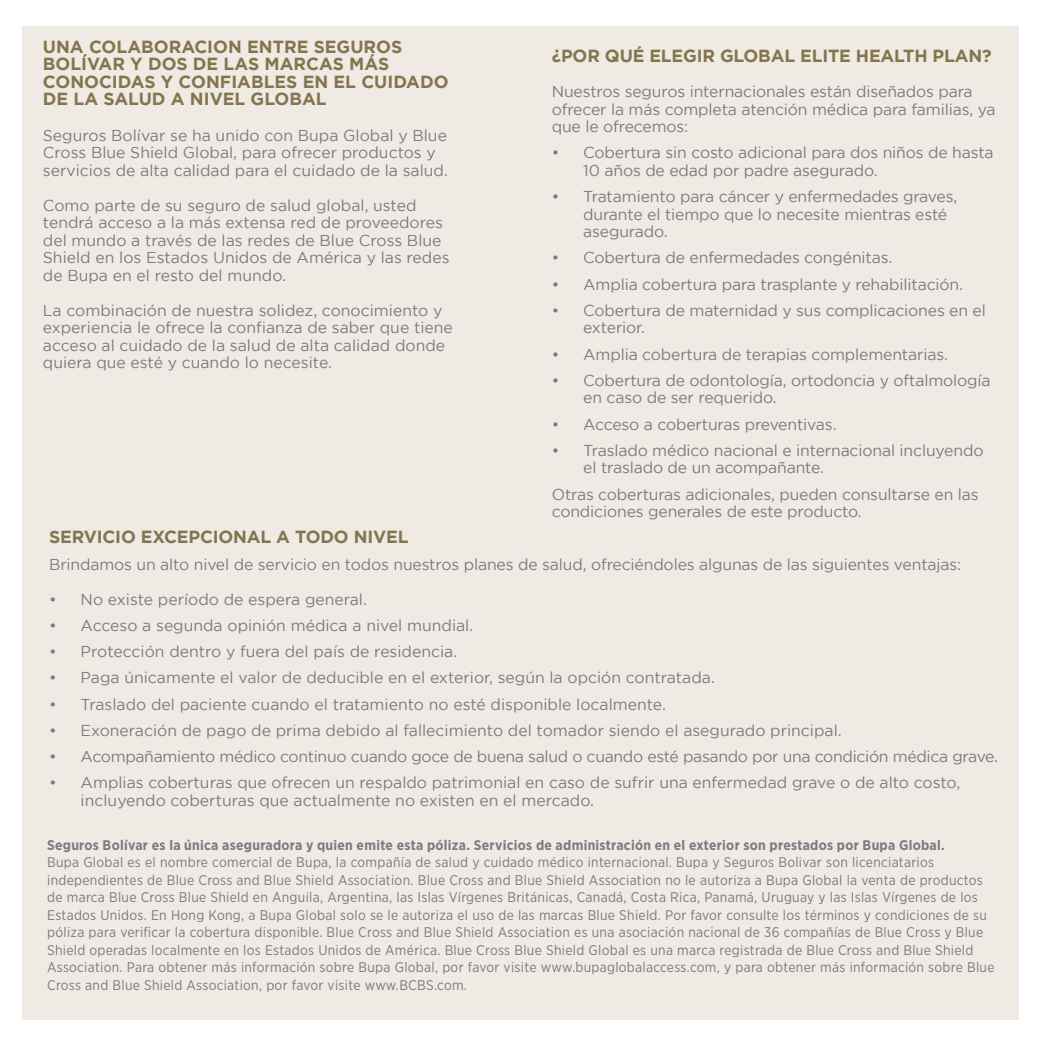
<style>
.page{position:relative;width:1042px;height:1042px;background:#fff}
.page>*{position:absolute;margin:0;border:0;box-sizing:border-box;transform-origin:0 0}
.t1{font:700 17.5px/17.5px "Gotham";letter-spacing:-.005em;color:#85754e}
.t2{font:15.75px/17.5px "Gotham";letter-spacing:-.01em;color:#797b82}
.t3{font:14px/17.5px "Gotham Narrow";letter-spacing:.02em;color:#797b82}
.t4{font:700 14px "Gotham Narrow";letter-spacing:.02em;color:#797b82}
</style>
<div class="page">
<div style="left:23px;top:26px;width:996px;height:993px;background:#efebe4"></div>
<p class="t1" style="left:43px;top:38px;width:407px">UNA COLABORACION ENTRE SEGUROS<br>BOLÍVAR Y DOS DE LAS MARCAS MÁS<br>CONOCIDAS Y CONFIABLES EN EL CUIDADO<br>DE LA SALUD A NIVEL GLOBAL</p>
<p class="t2" style="left:43px;top:127px;width:406px">Seguros Bolívar se ha unido con Bupa Global y Blue<br>Cross Blue Shield Global, para ofrecer productos y servicios de alta calidad para el cuidado de la salud.</p>
<p class="t2" style="left:43px;top:197px;width:408px">Como parte de su seguro de salud global, usted tendrá acceso a la más extensa red de proveedores del mundo a través de las redes de Blue Cross Blue Shield en los Estados Unidos de América y las redes de Bupa en el resto del mundo.</p>
<p class="t2" style="left:43px;top:302px;width:411px">La combinación de nuestra solidez, conocimiento y experiencia le ofrece la confianza de saber que tiene acceso al cuidado de la salud de alta calidad donde quiera que esté y cuando lo necesite.</p>
<p class="t1" style="left:552px;top:47px;width:441px">¿POR QUÉ ELEGIR GLOBAL ELITE HEALTH PLAN?</p>
<p class="t2" style="left:552px;top:83px;width:445px">Nuestros seguros internacionales están diseñados para ofrecer la más completa atención médica para familias, ya que le ofrecemos:</p>
<p class="t2" style="left:552px;top:145px;width:9px">ï</p>
<p class="t2" style="left:583px;top:145px;width:412px">Cobertura sin costo adicional para dos niños de hasta<br>10 años de edad por padre asegurado.</p>
<p class="t2" style="left:552px;top:188px;width:9px">ï</p>
<p class="t2" style="left:583px;top:188px;width:375px">Tratamiento para cáncer y enfermedades graves, durante el tiempo que lo necesite mientras esté asegurado.</p>
<p class="t2" style="left:552px;top:250px;width:9px">ï</p>
<p class="t2" style="left:583px;top:250px;width:310px">Cobertura de enfermedades congénitas.</p>
<p class="t2" style="left:552px;top:276px;width:9px">ï</p>
<p class="t2" style="left:583px;top:276px;width:381px">Amplia cobertura para trasplante y rehabilitación.</p>
<p class="t2" style="left:552px;top:302px;width:9px">ï</p>
<p class="t2" style="left:583px;top:302px;width:404px">Cobertura de maternidad y sus complicaciones en el exterior.</p>
<p class="t2" style="left:552px;top:346px;width:9px">ï</p>
<p class="t2" style="left:583px;top:346px;width:366px">Amplia cobertura de terapias complementarias.</p>
<p class="t2" style="left:552px;top:372px;width:9px">ï</p>
<p class="t2" style="left:583px;top:372px;width:409px">Cobertura de odontología, ortodoncia y oftalmología en caso de ser requerido.</p>
<p class="t2" style="left:552px;top:416px;width:9px">ï</p>
<p class="t2" style="left:583px;top:416px;width:255px">Acceso a coberturas preventivas.</p>
<p class="t2" style="left:552px;top:442px;width:9px">ï</p>
<p class="t2" style="left:583px;top:442px;width:402px">Traslado médico nacional e internacional incluyendo el traslado de un acompañante.</p>
<p class="t2" style="left:552px;top:486px;width:428px">Otras coberturas adicionales, pueden consultarse en las condiciones generales de este producto.</p>
<p class="t1" style="left:49px;top:528px;width:361px">SERVICIO EXCEPCIONAL A TODO NIVEL</p>
<p class="t2" style="left:49px;top:556px;width:913px">Brindamos un alto nivel de servicio en todos nuestros planes de salud, ofreciéndoles algunas de las siguientes ventajas:</p>
<p class="t2" style="left:49px;top:591px;width:9px">ï</p>
<p class="t2" style="left:81px;top:591px;width:288px">No existe período de espera general.</p>
<p class="t2" style="left:49px;top:617px;width:9px">ï</p>
<p class="t2" style="left:81px;top:617px;width:394px">Acceso a segunda opinión médica a nivel mundial.</p>
<p class="t2" style="left:49px;top:643px;width:9px">ï</p>
<p class="t2" style="left:81px;top:643px;width:378px">Protección dentro y fuera del país de residencia.</p>
<p class="t2" style="left:49px;top:670px;width:9px">ï</p>
<p class="t2" style="left:81px;top:670px;width:636px">Paga únicamente el valor de deducible en el exterior, según la opción contratada.</p>
<p class="t2" style="left:49px;top:696px;width:9px">ï</p>
<p class="t2" style="left:81px;top:696px;width:587px">Traslado del paciente cuando el tratamiento no esté disponible localmente.</p>
<p class="t2" style="left:49px;top:722px;width:9px">ï</p>
<p class="t2" style="left:81px;top:722px;width:762px">Exoneración de pago de prima debido al fallecimiento del tomador siendo el asegurado principal.</p>
<p class="t2" style="left:49px;top:748px;width:9px">ï</p>
<p class="t2" style="left:81px;top:748px;width:919px">Acompañamiento médico continuo cuando goce de buena salud o cuando esté pasando por una condición médica grave.</p>
<p class="t2" style="left:49px;top:775px;width:9px">ï</p>
<p class="t2" style="left:81px;top:775px;width:881px">Amplias coberturas que ofrecen un respaldo patrimonial en caso de sufrir una enfermedad grave o de alto costo, incluyendo coberturas que actualmente no existen en el mercado.</p>
<p class="t4" style="left:47px;top:837px;width:899px">Seguros Bolívar es la única aseguradora y quien emite esta póliza. Servicios de administración en el exterior son prestados por Bupa Global.</p>
<p class="t3" style="left:47px;top:854px;width:949px">Bupa Global es el nombre comercial de Bupa, la compañía de salud y cuidado médico internacional. Bupa y Seguros Bolivar son licenciatarios independientes de Blue Cross and Blue Shield Association. Blue Cross and Blue Shield Association no le autoriza a Bupa Global la venta de productos de marca Blue Cross Blue Shield en Anguila, Argentina, las Islas Vírgenes Británicas, Canadá, Costa Rica, Panamá, Uruguay y las Islas Vírgenes de los Estados Unidos. En Hong Kong, a Bupa Global solo se le autoriza el uso de las marcas Blue Shield. Por favor consulte los términos y condiciones de su póliza para verificar la cobertura disponible. Blue Cross and Blue Shield Association es una asociación nacional de 36 compañías de Blue Cross y Blue Shield operadas localmente en los Estados Unidos de América. Blue Cross Blue Shield Global es una marca registrada de Blue Cross and Blue Shield Association. Para obtener más información sobre Bupa Global, por favor visite www.bupaglobalaccess.com, y para obtener más información sobre Blue Cross and Blue Shield Association, por favor visite www.BCBS.com.</p>
</div>
